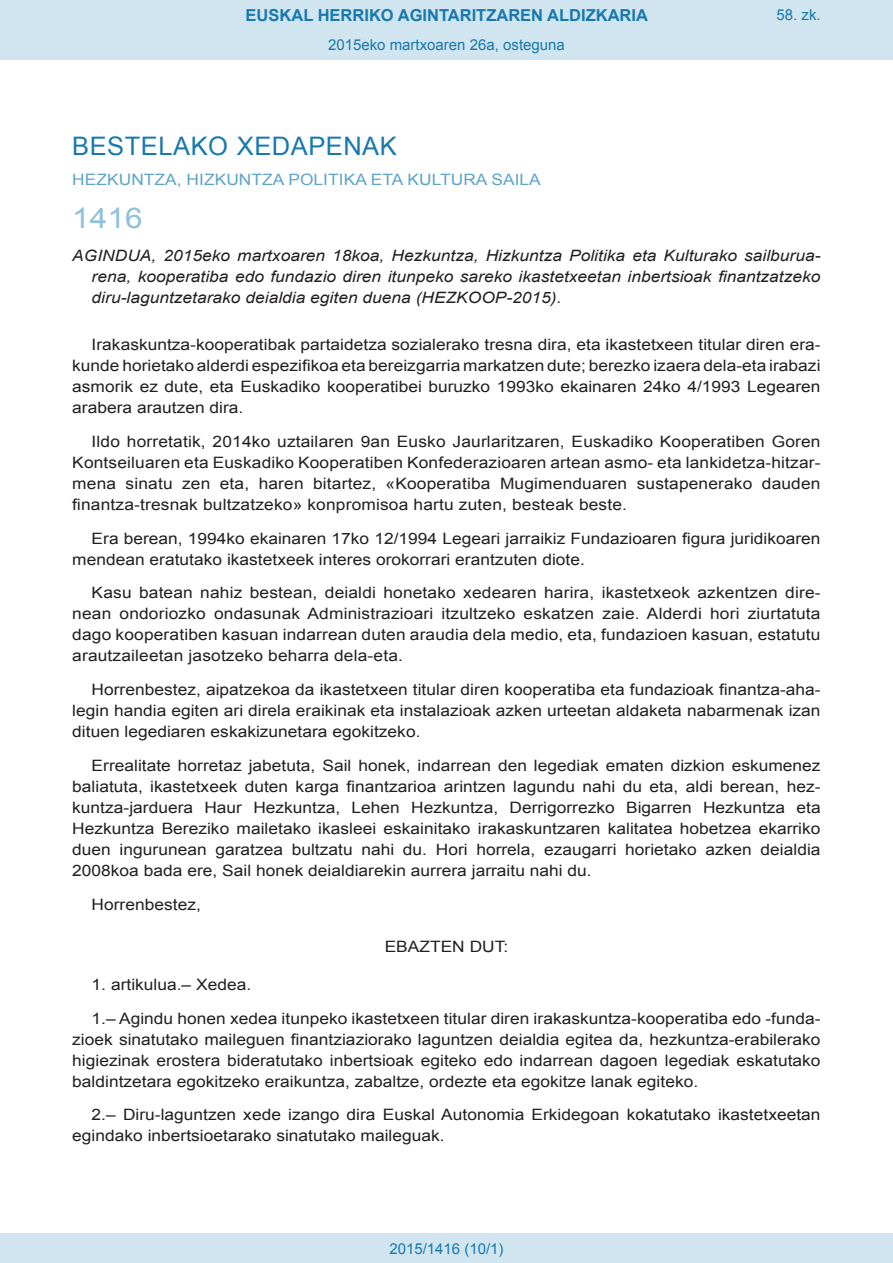
<style>
.page{position:relative;width:893px;height:1263px;background:#fff}
.page>*{position:absolute;margin:0;border:0;box-sizing:border-box;transform-origin:0 0}
.BOPVOrden{font:28.5px "Arial";color:#90c0db;scale:1.11 1}
.BOPVSeccion{font:25.5px "Arial";letter-spacing:.02em;color:#1879ad}
.t1{font:700 16.5px "Arial";color:#1879ad}
.BOPVDetalle{font:15.6px/21px "Arial";color:#231f20;text-align:justify;scale:1.11 1}
.BOPVTitulo{font:italic 15.6px/21px "Arial";color:#231f20;text-align:justify;scale:1.11 1}
.BOPVOrganismo{font:15.6px "Arial";letter-spacing:.005em;color:#5ea4ca;scale:1.11 1}
.BOPVClave{font:15.6px "Arial";color:#231f20;scale:1.11 1}
.Paginacion_Centro{font:15px "Arial";color:#1879ad}
</style>
<div class="page">
<div style="left:0;top:0;width:893px;height:60px;background:#d0e5f0"></div>
<div style="left:0;top:1233px;width:893px;height:30px;background:#d0e5f0"></div>
<p class="t1" style="left:246px;top:4px;width:404px">EUSKAL HERRIKO AGINTARITZAREN ALDIZKARIA</p>
<p class="Paginacion_Centro" style="left:328px;top:35px;width:238px">2015eko martxoaren 26a, osteguna</p>
<p class="Paginacion_Centro" style="left:776px;top:5px;width:46px">58. zk.</p>
<p class="BOPVSeccion" style="left:72px;top:129px;width:326px">BESTELAKO XEDAPENAK</p>
<p class="BOPVOrganismo" style="left:72px;top:169px;width:424px">HEZKUNTZA, HIZKUNTZA POLITIKA ETA KULTURA SAILA</p>
<p class="BOPVOrden" style="left:72px;top:199px;width:65px">1416</p>
<p class="BOPVTitulo" style="left:92px;top:246px;width:658px;text-indent:-19px">AGINDUA, 2015eko martxoaren 18koa, Hezkuntza, Hizkuntza Politika eta Kulturako sailburua&shy;rena, kooperatiba edo fundazio diren itunpeko sareko ikastetxeetan inbertsioak finantzatzeko diru-laguntzetarako deialdia egiten duena (HEZKOOP-2015).</p>
<p class="BOPVDetalle" style="left:72px;top:334px;width:676px;text-indent:19px">Irakaskuntza-kooperatibak partaidetza sozialerako tresna dira, eta ikastetxeen titular diren era&shy;kunde horietako alderdi espezifikoa eta bereizgarria markatzen dute; berezko izaera dela-eta irabazi asmorik ez dute, eta Euskadiko kooperatibei buruzko 1993ko ekainaren 24ko 4/1993 Legearen arabera arautzen dira.</p>
<p class="BOPVDetalle" style="left:72px;top:431px;width:676px;text-indent:19px">Ildo horretatik, 2014ko uztailaren 9an Eusko Jaurlaritzaren, Euskadiko Kooperatiben Goren Kontseiluaren eta Euskadiko Kooperatiben Konfederazioaren artean asmo- eta lankidetza-hitzar&shy;mena sinatu zen eta, haren bitartez, «Kooperatiba Mugimenduaren sustapenerako dauden finantza-tresnak bultzatzeko» konpromisoa hartu zuten, besteak beste.</p>
<p class="BOPVDetalle" style="left:72px;top:528px;width:676px;text-indent:19px">Era berean, 1994ko ekainaren 17ko 12/1994 Legeari jarraikiz Fundazioaren figura juridikoaren mendean eratutako ikastetxeek interes orokorrari erantzuten diote.</p>
<p class="BOPVDetalle" style="left:72px;top:582px;width:676px;text-indent:19px">Kasu batean nahiz bestean, deialdi honetako xedearen harira, ikastetxeok azkentzen dire&shy;nean ondoriozko ondasunak Administrazioari itzultzeko eskatzen zaie. Alderdi hori ziurtatuta dago kooperatiben kasuan indarrean duten araudia dela medio, eta, fundazioen kasuan, estatutu arautzaileetan jasotzeko beharra dela-eta.</p>
<p class="BOPVDetalle" style="left:72px;top:679px;width:676px;text-indent:19px">Horrenbestez, aipatzekoa da ikastetxeen titular diren kooperatiba eta fundazioak finantza-aha&shy;legin handia egiten ari direla eraikinak eta instalazioak azken urteetan aldaketa nabarmenak izan dituen legediaren eskakizunetara egokitzeko.</p>
<p class="BOPVDetalle" style="left:72px;top:755px;width:676px;text-indent:19px">Errealitate horretaz jabetuta, Sail honek, indarrean den legediak ematen dizkion eskumenez baliatuta, ikastetxeek duten karga finantzarioa arintzen lagundu nahi du eta, aldi berean, hez&shy;kuntza-jarduera Haur Hezkuntza, Lehen Hezkuntza, Derrigorrezko Bigarren Hezkuntza eta Hezkuntza Bereziko mailetako ikasleei eskainitako irakaskuntzaren kalitatea hobetzea ekarriko duen ingurunean garatzea bultzatu nahi du. Hori horrela, ezaugarri horietako azken deialdia 2008koa bada ere, Sail honek deialdiarekin aurrera jarraitu nahi du.</p>
<p class="BOPVDetalle" style="left:92px;top:894px;width:100px">Horrenbestez,</p>
<p class="BOPVClave" style="left:385px;top:936px;width:113px">EBAZTEN DUT:</p>
<p class="BOPVDetalle" style="left:92px;top:974px;width:145px">1. artikulua.– Xedea.</p>
<p class="BOPVDetalle" style="left:72px;top:1008px;width:676px;text-indent:19px">1.– Agindu honen xedea itunpeko ikastetxeen titular diren irakaskuntza-kooperatiba edo -funda&shy;zioek sinatutako maileguen finantziaziorako laguntzen deialdia egitea da, hezkuntza-erabilerako higiezinak erostera bideratutako inbertsioak egiteko edo indarrean dagoen legediak eskatutako baldintzetara egokitzeko eraikuntza, zabaltze, ordezte eta egokitze lanak egiteko.</p>
<p class="BOPVDetalle" style="left:72px;top:1104px;width:676px;text-indent:19px">2.– Diru-laguntzen xede izango dira Euskal Autonomia Erkidegoan kokatutako ikastetxeetan egindako inbertsioetarako sinatutako maileguak.</p>
<p class="Paginacion_Centro" style="left:389px;top:1238px;width:116px">2015/1416 (10/1)</p>
</div>
